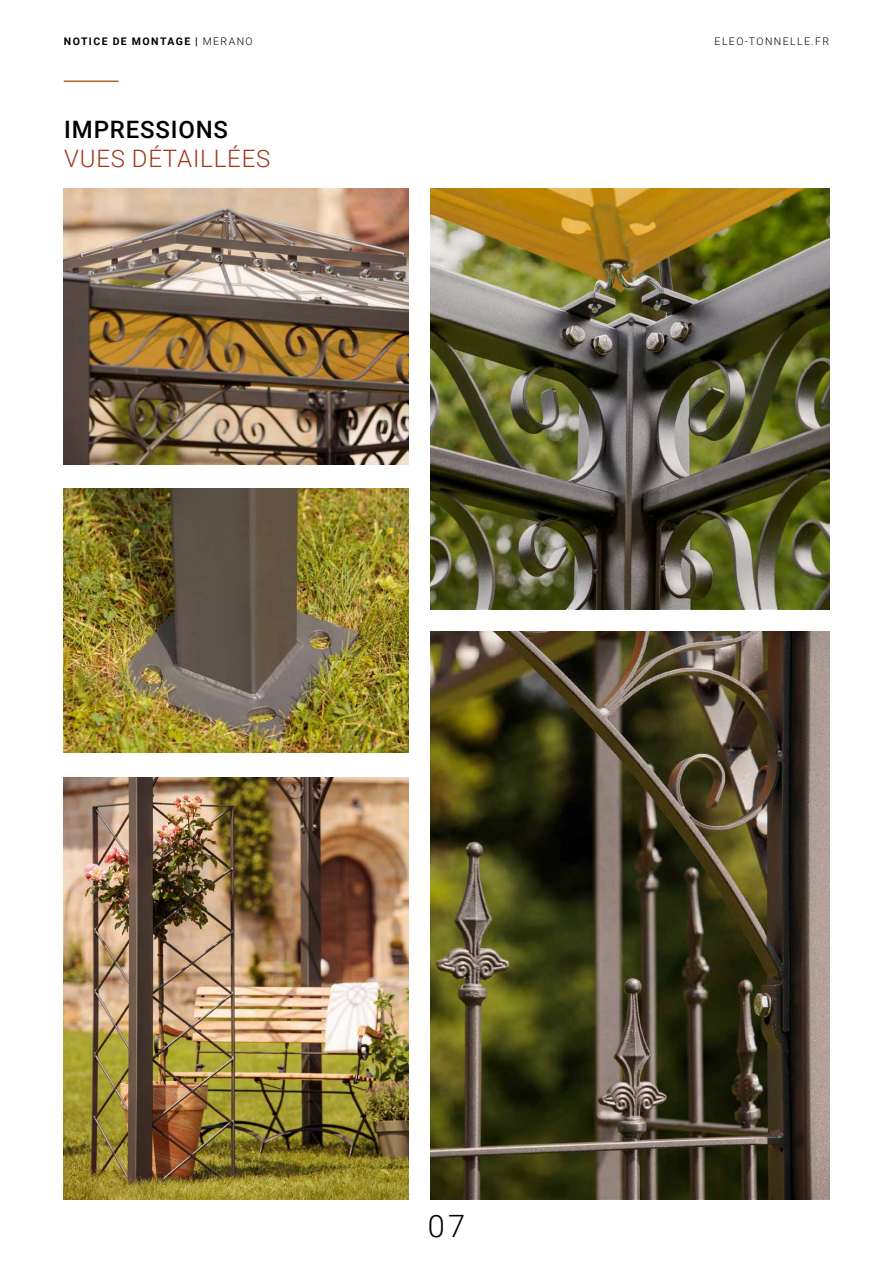
<style>
.page{position:relative;width:893px;height:1263px;background:#fff}
.page>*{position:absolute;margin:0;border:0;box-sizing:border-box;transform-origin:0 0}
.t1{font:300 30.75px "Roboto";color:#000}
.t2{font:300 24px "Roboto";letter-spacing:.035em;color:#9f3716}
.t3{font:500 24px "Roboto";letter-spacing:.035em;color:#000}
.t4{font:700 10.5px "Roboto";letter-spacing:.135em;color:#000}
.t5{font:300 10.5px "Roboto";letter-spacing:.135em;color:#000}
.s1{font-weight:300}
</style>
<div class="page">
<hr style="left:64px;top:80px;width:55px;height:2px;background:#b6602e">
<img style="left:430px;top:188px;width:399px;height:421px">
<img style="left:430px;top:631px;width:399px;height:568px">
<img style="left:64px;top:188px;width:344px;height:276px">
<img style="left:64px;top:489px;width:344px;height:263px">
<img style="left:64px;top:777px;width:344px;height:422px">
<p class="t4" style="left:64px;top:34px;width:190px">NOTICE DE MONTAGE | <span class="s1">MERANO</span></p>
<p class="t5" style="left:715px;top:34px;width:116px">ELEO-TONNELLE.FR</p>
<h2 class="t3" style="left:64px;top:113px;width:165px">IMPRESSIONS</h2>
<h2 class="t2" style="left:64px;top:142px;width:208px">VUES DÉTAILLÉES</h2>
<h1 class="t1" style="left:428px;top:1205px;width:39px">07</h1>
</div>
